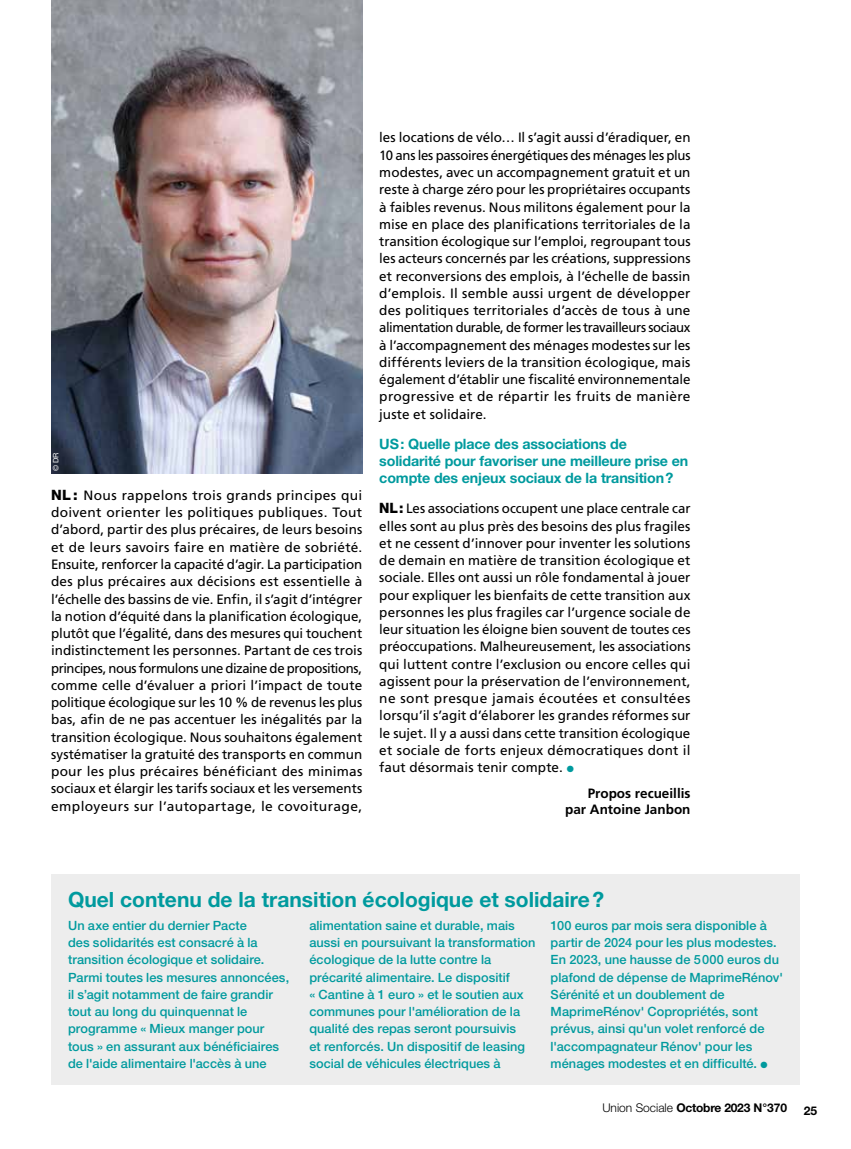
<style>
.page{position:relative;width:851px;height:1149px;background:#fff}
.page>*{position:absolute;margin:0;border:0;box-sizing:border-box;transform-origin:0 0}
.t1{font:700 21px "Helvetica Neue LT Std";color:#009a9e}
.t2{font:700 14.25px/17.2px "Helvetica Neue LT Std";letter-spacing:-.01em;color:#009a9e}
.t3{font:13.5px/17.2px "Frutiger";letter-spacing:.015em;color:#000;text-align:justify}
.t4{font:700 13.5px/16.5px "Frutiger";color:#000;text-align:right}
.t5{font:500 12.75px/17.2px "Helvetica Neue LT Std";letter-spacing:.005em;color:#009a9e}
.t6{font:700 12px "Helvetica Neue LT Std";letter-spacing:-.02em;color:#000}
.t7{font:7.5px "Helvetica Neue LT Std";color:#fff}
.s1{font-family:"Helvetica Neue LT Std";font-weight:800;font-size:14.25px}
.s2{color:#009a9e}
.s3{font-weight:300}
</style>
<div class="page">
<img style="left:51px;top:0;width:311px;height:473px">
<div style="left:51px;top:874px;width:748px;height:210px;background:#ededed"></div>
<p class="t7" style="left:51px;top:471px;width:20px;rotate:-90deg">© DR</p>
<p class="t3" style="left:51px;top:486px;width:313px"><span class="s1">NL :</span> Nous rappelons trois grands principes qui doivent orienter les politiques publiques. Tout d’abord, partir des plus précaires, de leurs besoins et de leurs savoirs faire en matière de sobriété.<br>Ensuite, renforcer la capacité d’agir. La participation des plus précaires aux décisions est essentielle à l’échelle des bassins de vie. Enfin, il s’agit d’intégrer la notion d’équité dans la planification écologique, plutôt que l’égalité, dans des mesures qui touchent indistinctement les personnes. Partant de ces trois principes, nous formulons une dizaine de propositions, comme celle d’évaluer a priori l’impact de toute politique écologique sur les 10 % de revenus les plus bas, afin de ne pas accentuer les inégalités par la transition écologique. Nous souhaitons également systématiser la gratuité des transports en commun pour les plus précaires bénéficiant des minimas sociaux et élargir les tarifs sociaux et les versements employeurs sur l’autopartage, le covoiturage,</p>
<p class="t3" style="left:379px;top:129px;width:313px">les locations de vélo… Il s’agit aussi d’éradiquer, en 10 ans les passoires énergétiques des ménages les plus modestes, avec un accompagnement gratuit et un reste à charge zéro pour les propriétaires occupants à faibles revenus. Nous militons également pour la mise en place des planifications territoriales de la transition écologique sur l’emploi, regroupant tous les acteurs concernés par les créations, suppressions et reconversions des emplois, à l’échelle de bassin d’emplois. Il semble aussi urgent de développer des politiques territoriales d’accès de tous à une alimentation durable, de former les travailleurs sociaux à l’accompagnement des ménages modestes sur les différents leviers de la transition écologique, mais également d’établir une fiscalité environnementale progressive et de répartir les fruits de manière juste et solidaire.</p>
<p class="t2" style="left:379px;top:434px;width:310px">US: Quelle place des associations de solidarité pour favoriser une meilleure prise en compte des enjeux sociaux de la transition?</p>
<p class="t3" style="left:379px;top:500px;width:313px"><span class="s1">NL:</span> Les associations occupent une place centrale car elles sont au plus près des besoins des plus fragiles et ne cessent d’innover pour inventer les solutions de demain en matière de transition écologique et sociale. Elles ont aussi un rôle fondamental à jouer pour expliquer les bienfaits de cette transition aux personnes les plus fragiles car l’urgence sociale de leur situation les éloigne bien souvent de toutes ces préoccupations. Malheureusement, les associations qui luttent contre l’exclusion ou encore celles qui agissent pour la préservation de l’environnement, ne sont presque jamais écoutées et consultées lorsqu’il s’agit d’élaborer les grandes réformes sur le sujet. Il y a aussi dans cette transition écologique et sociale de forts enjeux démocratiques dont il faut désormais tenir compte. <span class="s2">●</span></p>
<p class="t4" style="left:565px;top:784px;width:127px">Propos recueillis par Antoine Janbon</p>
<h1 class="t1" style="left:68px;top:885px;width:537px">Quel contenu de la transition écologique et solidaire?</h1>
<p class="t5" style="left:68px;top:916px;width:222px">Un axe entier du dernier Pacte<br>des solidarités est consacré à la transition écologique et solidaire.<br>Parmi toutes les mesures annoncées, il s’agit notamment de faire grandir tout au long du quinquennat le programme « Mieux manger pour tous » en assurant aux bénéficiaires de l'aide alimentaire l'accès à une</p>
<p class="t5" style="left:309px;top:916px;width:227px">alimentation saine et durable, mais aussi en poursuivant la transformation écologique de la lutte contre la précarité alimentaire. Le dispositif<br>« Cantine à 1 euro » et le soutien aux communes pour l'amélioration de la qualité des repas seront poursuivis<br>et renforcés. Un dispositif de leasing social de véhicules électriques à</p>
<p class="t5" style="left:550px;top:916px;width:234px">100 euros par mois sera disponible à partir de 2024 pour les plus modestes.<br>En 2023, une hausse de 5000 euros du plafond de dépense de MaprimeRénov' Sérénité et un doublement de MaprimeRénov' Copropriétés, sont prévus, ainsi qu'un volet renforcé de l'accompagnateur Rénov' pour les ménages modestes et en difficulté. ●</p>
<p class="t6" style="left:602px;top:1099px;width:186px"><span class="s3">Union Sociale</span> Octobre 2023 N°370</p>
<p class="t6" style="left:803px;top:1102px;width:15px">25</p>
</div>
